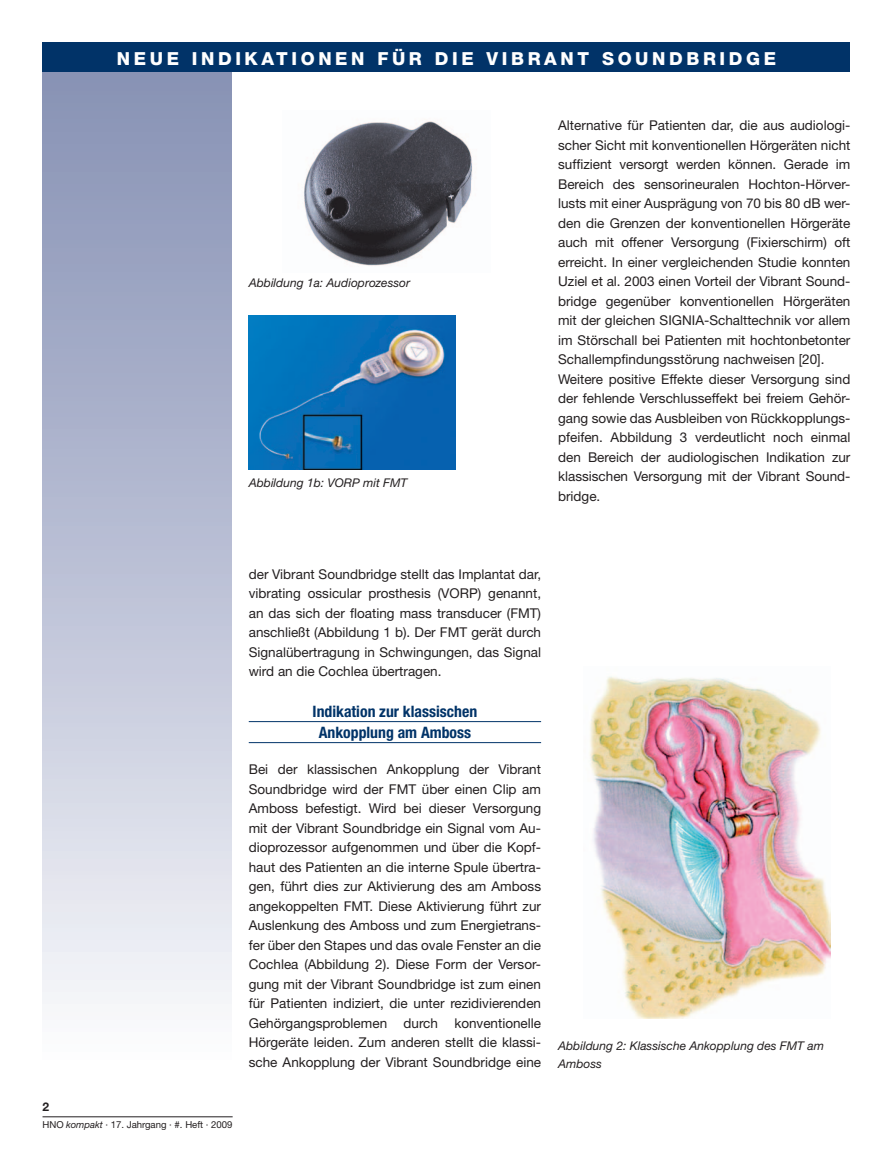
<style>
.page{position:relative;width:893px;height:1170px;background:#fff}
.page>*{position:absolute;margin:0;border:0;box-sizing:border-box;transform-origin:0 0}
.t1{font:800 18px "Helvetica Neue";letter-spacing:.2em;color:#fff}
.t2{font:700 condensed 15.75px/21px "Helvetica Neue";color:#013368;text-align:center}
.t3{font:13.5px/19.5px "Helvetica Neue";color:#231f20;text-align:justify}
.t4{font:italic 12px/18px "Helvetica Neue";color:#231f20}
.t5{font:700 12px "Helvetica Neue";color:#231f20}
.t6{font:9.6px "Helvetica Neue";color:#231f20}
.s1{font-style:italic}
</style>
<div class="page">
<div style="left:43px;top:43px;width:189px;height:1024px;background:linear-gradient(to bottom,#7f8ab0,#f9f9fc)"></div>
<div style="left:43px;top:43px;width:807px;height:29px;background:#013368"></div>
<hr style="left:43px;top:1116px;width:190px;height:1px;background:#231f20">
<hr style="left:249px;top:721px;width:292px;height:1px;background:#013368">
<hr style="left:249px;top:742px;width:292px;height:1px;background:#013368">
<img style="left:249px;top:316px;width:207px;height:153px">
<img style="left:589px;top:676px;width:241px;height:342px">
<img style="left:304px;top:121px;width:169px;height:145px">
<h1 class="t1" style="left:117px;top:48px;width:661px">NEUE INDIKATIONEN FÜR DIE VIBRANT SOUNDBRIDGE</h1>
<p class="t4" style="left:249px;top:273px;width:163px">Abbildung 1a: Audioprozessor</p>
<p class="t4" style="left:249px;top:473px;width:160px">Abbildung 1b: VORP mit FMT</p>
<p class="t3" style="left:558px;top:115px;width:294px;text-align:left">Alternative für Patienten dar, die aus audiologi&shy;scher Sicht mit konventionellen Hörgeräten nicht suffizient versorgt werden können. Gerade im Bereich des sensorineuralen Hochton-Hörver&shy;lusts mit einer Ausprägung von 70 bis 80 dB wer&shy;den die Grenzen der konventionellen Hörgeräte auch mit offener Versorgung (Fixierschirm) oft erreicht. In einer vergleichenden Studie konnten Uziel et al. 2003 einen Vorteil der Vibrant Sound&shy;bridge gegenüber konventionellen Hörgeräten mit der gleichen SIGNIA-Schalttechnik vor allem im Störschall bei Patienten mit hochtonbetonter Schallempfindungsstörung nachweisen [20].<br>Weitere positive Effekte dieser Versorgung sind der fehlende Verschlusseffekt bei freiem Gehör&shy;gang sowie das Ausbleiben von Rückkopplungs&shy;pfeifen. Abbildung 3 verdeutlicht noch einmal den Bereich der audiologischen Indikation zur klassischen Versorgung mit der Vibrant Sound&shy;bridge.</p>
<p class="t5" style="left:43px;top:1099px;width:8px">2</p>
<p class="t6" style="left:43px;top:1118px;width:192px">HNO <span class="s1">kompakt</span> · 17. Jahrgang · #. Heft · 2009</p>
<p class="t3" style="left:249px;top:564px;width:294px">der Vibrant Soundbridge stellt das Implantat dar, vibrating ossicular prosthesis (VORP) genannt, an das sich der floating mass transducer (FMT) anschließt (Abbildung 1 b). Der FMT gerät durch Signalübertragung in Schwingungen, das Signal wird an die Cochlea übertragen.</p>
<p class="t2" style="left:313px;top:700px;width:166px">Indikation zur klassischen<br>Ankopplung am Amboss</p>
<p class="t3" style="left:249px;top:759px;width:294px">Bei der klassischen Ankopplung der Vibrant Soundbridge wird der FMT über einen Clip am Amboss befestigt. Wird bei dieser Versorgung mit der Vibrant Soundbridge ein Signal vom Au&shy;dioprozessor aufgenommen und über die Kopf&shy;haut des Patienten an die interne Spule übertra&shy;gen, führt dies zur Aktivierung des am Amboss angekoppelten FMT. Diese Aktivierung führt zur Auslenkung des Amboss und zum Energietrans&shy;fer über den Stapes und das ovale Fenster an die Cochlea (Abbildung 2). Diese Form der Versor&shy;gung mit der Vibrant Soundbridge ist zum einen für Patienten indiziert, die unter rezidivierenden Gehörgangsproblemen durch konventionelle Hörgeräte leiden. Zum anderen stellt die klassi&shy;sche Ankopplung der Vibrant Soundbridge eine</p>
<p class="t4" style="left:558px;top:1036px;width:267px">Abbildung 2: Klassische Ankopplung des FMT am<br>Amboss</p>
</div>
